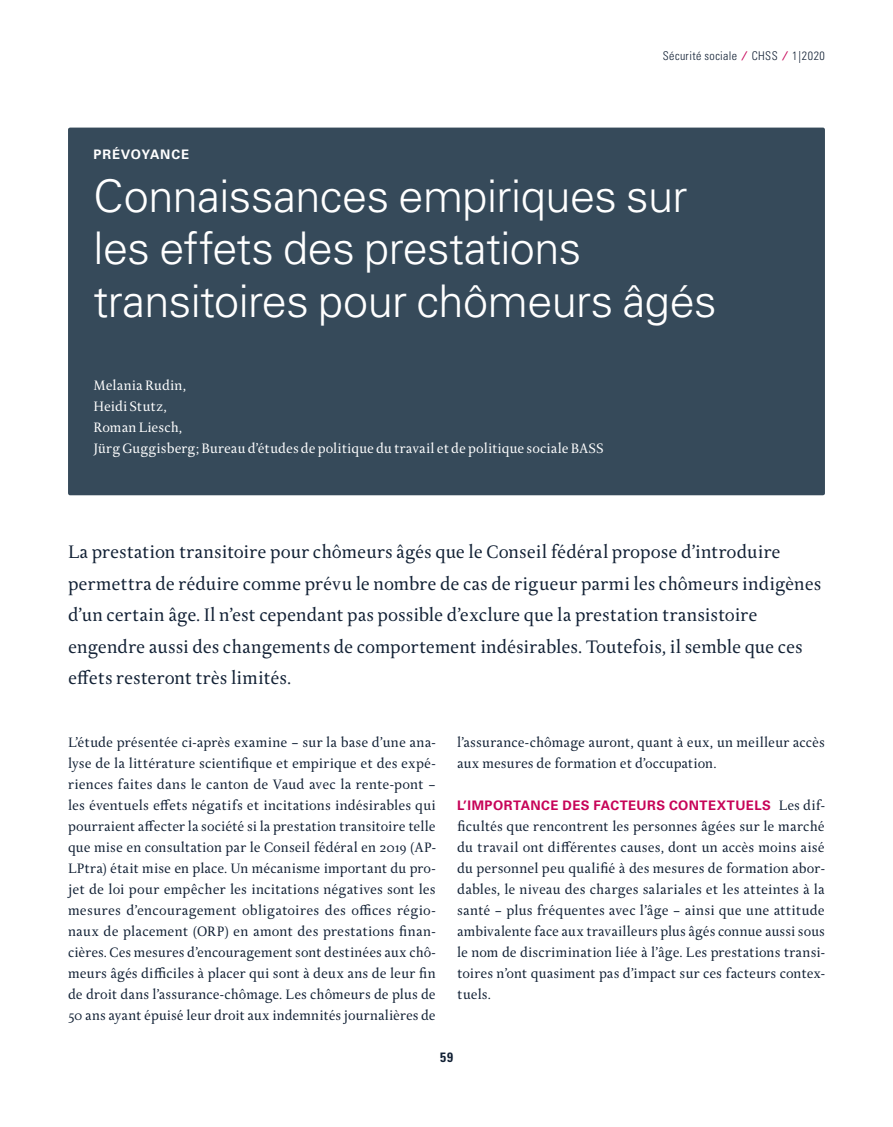
<style>
.page{position:relative;width:893px;height:1127px;background:#fff}
.page>*{position:absolute;margin:0;border:0;box-sizing:border-box;transform-origin:0 0}
._04_Rubrik_Einleitun{font:300 45px/52.5px "Univers LT Std";letter-spacing:-.01em;color:#fff}
._04_Lead{font:19.5px/31.5px "Delicato Pro";letter-spacing:-.01em;color:#122135}
._03a_Grundtext_ohne{font:14.7px/21px "Delicato Pro";letter-spacing:-.005em;color:#122135;text-align:justify}
._02a_Zwischentitel_H{font:14.7px/21px "Delicato Pro";letter-spacing:-.005em;color:#122135;text-align:justify}
._06_Autor_Rubrik_Ein{font:14.7px "Delicato Pro";letter-spacing:-.005em;color:#fff}
.t1{font:700 condensed 13.5px "Univers LT Std";color:#122135}
._02a_Zwischentitel_H-2{font:700 13.2px "Univers LT Std";letter-spacing:.035em;color:#c70458}
._04_Rubrik_Einleitun-2{font:700 13.2px "Univers LT Std";letter-spacing:.06em;color:#fff}
.t2{font:300 condensed 12px "Univers LT Std";letter-spacing:.035em;color:#122135}
.s1{font-weight:700;font-stretch:normal;color:#c70458}
.s2{font-family:"Delicato Pro";font-weight:400;font-size:14.7px;color:#122135}
</style>
<div class="page">
<div style="left:68px;top:128px;width:757px;height:367px;background:#364a5a;border-radius:2px"></div>
<p class="t2" style="left:663px;top:48px;width:164px">Sécurité sociale <span class="s1">⁄</span> CHSS <span class="s1">⁄</span> 1|2020</p>
<p class="_04_Rubrik_Einleitun-2" style="left:94px;top:147px;width:97px">PRÉVOYANCE</p>
<p class="_04_Rubrik_Einleitun" style="left:94px;top:170px;width:625px">Connaissances empiriques sur les effets des prestations transitoires pour chômeurs âgés</p>
<p class="_06_Autor_Rubrik_Ein" style="left:94px;top:377px;width:94px">Melania Rudin,</p>
<p class="_06_Autor_Rubrik_Ein" style="left:94px;top:398px;width:75px">Heidi Stutz,</p>
<p class="_06_Autor_Rubrik_Ein" style="left:94px;top:419px;width:90px">Roman Liesch,</p>
<p class="_06_Autor_Rubrik_Ein" style="left:94px;top:440px;width:512px">Jürg Guggisberg; Bureau d’études de politique du travail et de politique sociale BASS</p>
<p class="_04_Lead" style="left:68px;top:537px;width:755px">La prestation transitoire pour chômeurs âgés que le Conseil fédéral propose d’introduire permettra de réduire comme prévu le nombre de cas de rigueur parmi les chômeurs indigènes d’un certain âge. Il n’est cependant pas possible d’exclure que la prestation transistoire engendre aussi des changements de comportement indésirables. Toutefois, il semble que ces effets resteront très limités.</p>
<p class="_03a_Grundtext_ohne" style="left:68px;top:732px;width:369px">L’étude présentée ci-après examine – sur la base d’une ana&shy;lyse de la littérature scientifique et empirique et des expé&shy;riences faites dans le canton de Vaud avec la rente-pont – les éventuels effets négatifs et incitations indésirables qui pourraient affecter la société si la prestation transitoire telle que mise en consultation par le Conseil fédéral en 2019 (AP-LPtra) était mise en place. Un mécanisme important du pro&shy;jet de loi pour empêcher les incitations négatives sont les mesures d’encouragement obligatoires des offices régio&shy;naux de placement (ORP) en amont des prestations finan&shy;cières. Ces mesures d’encouragement sont destinées aux chô&shy;meurs âgés difficiles à placer qui sont à deux ans de leur fin de droit dans l’assurance-chômage. Les chômeurs de plus de 50 ans ayant épuisé leur droit aux indemnités journalières de</p>
<p class="_03a_Grundtext_ohne" style="left:457px;top:732px;width:369px">l’assurance-chômage auront, quant à eux, un meilleur accès aux mesures de formation et d’occupation.</p>
<p class="_02a_Zwischentitel_H-2" style="left:457px;top:798px;width:369px">L’IMPORTANCE DES FACTEURS CONTEXTUELS <span class="s2">Les dif-</span></p>
<p class="_02a_Zwischentitel_H" style="left:457px;top:816px;width:369px">ficultés que rencontrent les personnes âgées sur le marché du travail ont différentes causes, dont un accès moins aisé du personnel peu qualifié à des mesures de formation abor&shy;dables, le niveau des charges salariales et les atteintes à la santé – plus fréquentes avec l’âge – ainsi que une attitude ambivalente face aux travailleurs plus âgés connue aussi sous le nom de discrimination liée à l’âge. Les prestations transi&shy;toires n’ont quasiment pas d’impact sur ces facteurs contex&shy;tuels.</p>
<p class="t1" style="left:440px;top:1049px;width:15px">59</p>
</div>
